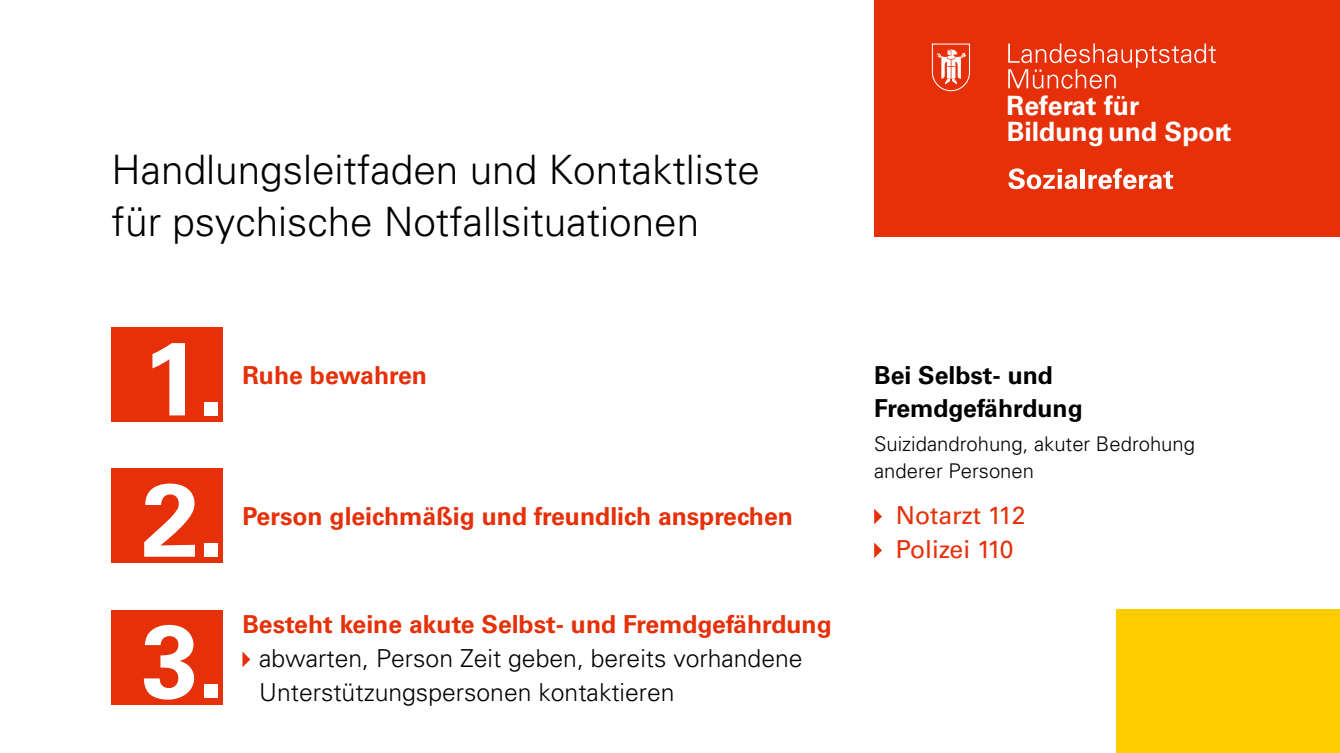
<style>
.page{position:relative;width:1340px;height:753px;background:#fff}
.page>*{position:absolute;margin:0;border:0;box-sizing:border-box;transform-origin:0 0}
.t1{font:700 103.5px "Univers LT";color:#fff}
.t2{font:300 40.5px/51.8px "Univers";color:#000}
.t3{font:700 26.55px/25.4px "Univers LT";color:#fff}
.t4{font:700 24.75px "Univers CE";color:#e63009}
.t5{font:300 24.75px "Univers";color:#000}
.t6{font:700 24.75px/33.8px "Univers CE";color:#000}
.t7{font:500 24.75px/33.8px "Univers CE";color:#e63009}
.t8{font:300 20.25px/27px "Univers";color:#000}
</style>
<div class="page">
<svg style="left:874px;top:509px;width:8px;height:15px"></svg>
<svg style="left:874px;top:542px;width:8px;height:16px"></svg>
<div style="left:112px;top:327px;width:111px;height:95px;background:#e63009"></div>
<div style="left:112px;top:468px;width:111px;height:95px;background:#e63009"></div>
<svg style="left:242px;top:651px;width:8px;height:16px"></svg>
<div style="left:112px;top:610px;width:111px;height:94px;background:#e63009"></div>
<div style="left:1116px;top:609px;width:223px;height:144px;background:#fc0"></div>
<div style="left:874px;top:0;width:465px;height:236px;background:#e63009"></div>
<svg style="left:1008px;top:44px;width:207px;height:45px"></svg>
<svg style="left:931px;top:43px;width:39px;height:49px"></svg>
<svg style="left:1008px;top:168px;width:69px;height:21px"></svg>
<hr style="left:1080px;top:169px;width:4px;height:20px;background:#fff">
<svg style="left:1088px;top:168px;width:85px;height:21px"></svg>
<h2 class="t2" style="left:112px;top:143px;width:650px">Handlungsleitfaden und Kontaktliste für psychische Notfallsituationen</h2>
<h1 class="t1" style="left:143px;top:318px;width:85px">1.</h1>
<p class="t4" style="left:242px;top:360px;width:186px">Ruhe bewahren</p>
<h1 class="t1" style="left:142px;top:459px;width:86px">2.</h1>
<h1 class="t1" style="left:142px;top:601px;width:86px">3.</h1>
<p class="t4" style="left:242px;top:502px;width:552px">Person gleichmäßig und freundlich ansprechen</p>
<p class="t4" style="left:242px;top:610px;width:591px">Besteht keine akute Selbst- und Fremdgefährdung</p>
<p class="t5" style="left:259px;top:643px;width:545px">abwarten, Person Zeit geben, bereits vorhandene</p>
<p class="t5" style="left:259px;top:677px;width:417px">Unterstützungspersonen kontaktieren</p>
<p class="t3" style="left:1006px;top:93px;width:226px">Referat für<br>Bildung und Sport</p>
<p class="t6" style="left:874px;top:359px;width:210px">Bei Selbst- und<br>Fremdgefährdung</p>
<p class="t8" style="left:874px;top:429px;width:322px">Suizidandrohung, akuter Bedrohung anderer Personen</p>
<p class="t7" style="left:895px;top:499px;width:131px">Notarzt 112<br>Polizei 110</p>
</div>
